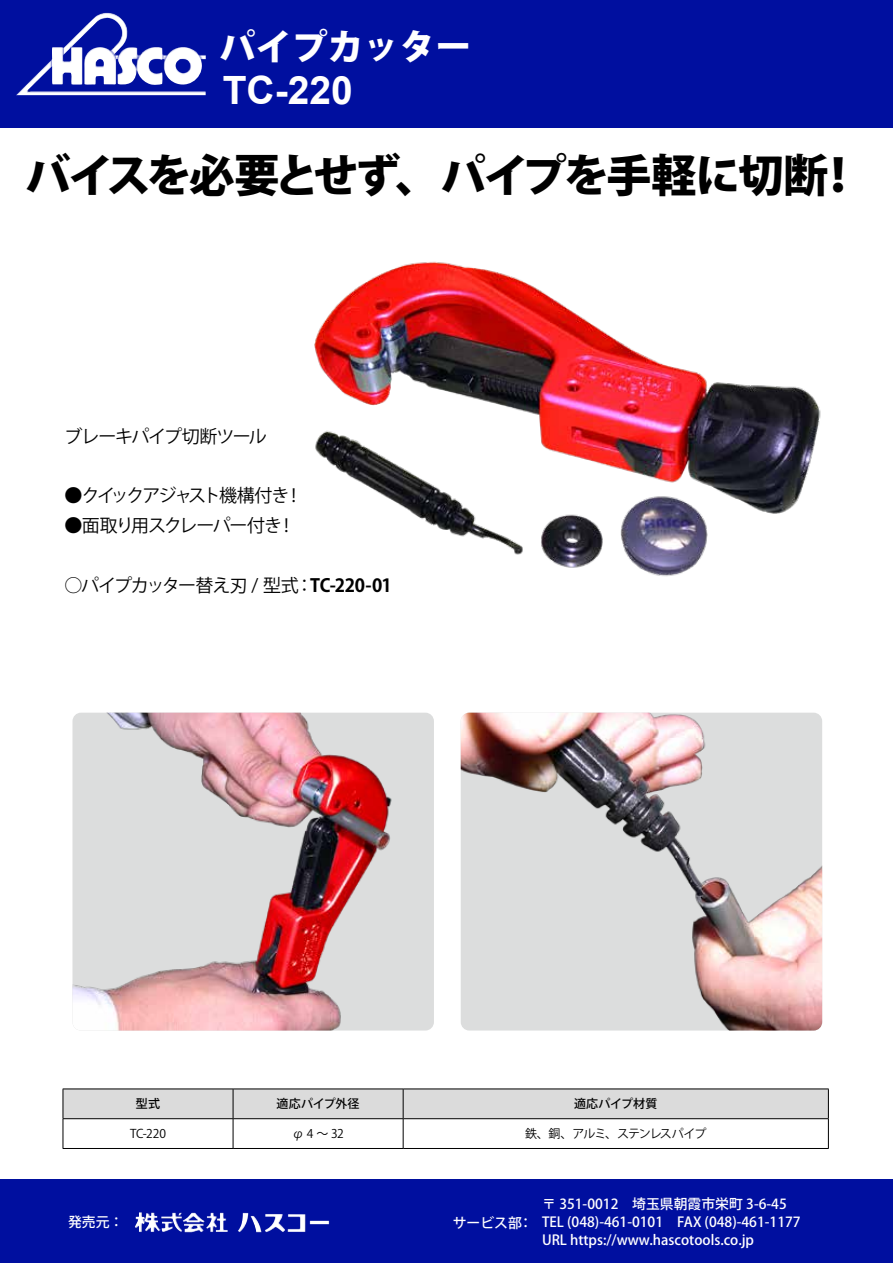
<style>
.page{position:relative;width:893px;height:1263px;background:#fff}
.page>*{position:absolute;margin:0;border:0;box-sizing:border-box;transform-origin:0 0}
.t1{font:800 45px "Koz Go Pro";letter-spacing:-.05em;color:#000}
.t2{font:700 39px "Arial";color:#fff}
.t3{font:800 36px "Koz Go Pro";color:#fff}
.t4{font:18px "Koz Go Pro";letter-spacing:-.09em;color:#000}
.t5{font:18px/29.7px "Koz Go Pro";letter-spacing:-.12em;color:#000}
.t6{font:18px "Koz Go Pro";letter-spacing:-.07em;color:#000}
.t7{font:700 18px "Koz Go Pro";letter-spacing:-.02em;color:#000}
.t8{font:500 13.8px/18.1px "Koz Go Pro";color:#fff}
.t9{font:12px "Koz Go Pro";letter-spacing:-.08em;color:#000}
.t10{font:500 12px "Koz Go Pro";letter-spacing:.01em;color:#000}
.t11{font:500 12px "Koz Go Pro";letter-spacing:-.01em;color:#000}
</style>
<div class="page">
<div style="left:0;top:1179px;width:893px;height:84px;background:#000f9f"></div>
<img style="left:135px;top:1212px;width:140px;height:20px">
<svg style="left:63px;top:1089px;width:766px;height:59px"></svg>
<hr style="left:63px;top:1148px;width:170px;height:1px;background:#000">
<hr style="left:233px;top:1148px;width:170px;height:1px;background:#000">
<hr style="left:403px;top:1148px;width:426px;height:1px;background:#000">
<div style="left:0;top:0;width:893px;height:128px;background:#000f9f"></div>
<img style="left:16px;top:13px;width:190px;height:82px">
<img style="left:72px;top:713px;width:362px;height:317px">
<img style="left:461px;top:713px;width:361px;height:317px">
<img style="left:314px;top:261px;width:507px;height:316px">
<h3 class="t3" style="left:220px;top:23px;width:253px">パイプカッター</h3>
<h2 class="t2" style="left:223px;top:63px;width:132px">TC-220</h2>
<h1 class="t1" style="left:26px;top:146px;width:804px">バイスを必要とせず、パイプを手軽に切断</h1>
<h1 class="t1" style="left:816px;top:146px;width:46px">!</h1>
<h3 class="t4" style="left:65px;top:424px;width:204px">ブレーキパイプ切断ツール</h3>
<h3 class="t5" style="left:278px;top:481px;width:19px;text-indent:-213px">●クイックアジャスト機構付き!</h3>
<h3 class="t4" style="left:285px;top:484px;width:19px">!</h3>
<h3 class="t4" style="left:65px;top:514px;width:219px">●面取り用スクレーパー付き</h3>
<h3 class="t6" style="left:65px;top:573px;width:236px">○パイプカッター替え刃 / 型式</h3>
<h3 class="t7" style="left:310px;top:573px;width:83px">TC-220-01</h3>
<h3 class="t4" style="left:295px;top:573px;width:19px">：</h3>
<p class="t10" style="left:136px;top:1096px;width:26px">型式</p>
<p class="t9" style="left:130px;top:1126px;width:38px">TC-220</p>
<p class="t8" style="left:68px;top:1214px;width:57px">発売元：</p>
<p class="t11" style="left:277px;top:1096px;width:84px">適応パイプ外径</p>
<p class="t9" style="left:292px;top:1126px;width:53px">φ 4 ～ 32</p>
<p class="t10" style="left:574px;top:1096px;width:85px">適応パイプ材質</p>
<p class="t9" style="left:525px;top:1126px;width:183px">鉄、銅、アルミ、ステンレスパイプ</p>
<p class="t8" style="left:453px;top:1214px;width:71px">サービス部</p>
<p class="t8" style="left:519px;top:1214px;width:15px">：</p>
<p class="t8" style="left:542px;top:1196px;width:260px">〒 351-0012　埼玉県朝霞市栄町 3-6-45<br>TEL (048)-461-0101　FAX )048(-461-1177<br>URL https://www.hascotools.co j p.</p>
</div>
